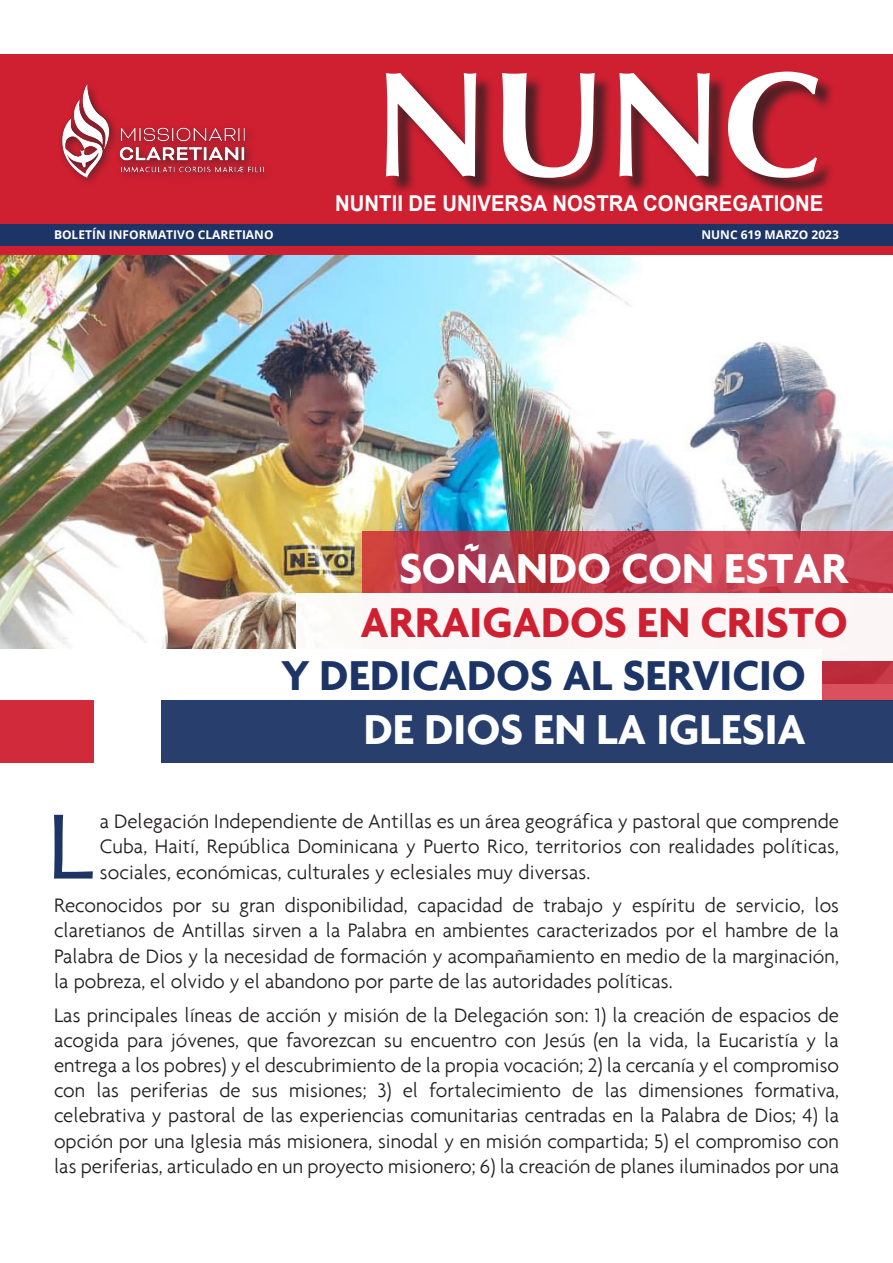
<style>
.page{position:relative;width:893px;height:1263px;background:#fff}
.page>*{position:absolute;margin:0;border:0;box-sizing:border-box;transform-origin:0 0}
.t1{font:700 150px "Optima";color:#fff}
.t2{font:100.35px "Candara";color:#1d3566}
.t3{font:700 45px/54px "Agenda";color:#1d3566;text-align:right}
.t4{font:700 45px/54px "Agenda";color:#cf2031;text-align:right}
.Address{font:700 21.9px "Arial";color:#fff;scale:.93 1}
.t5{font:300 21px/25.2px "Agenda";color:#231f20;text-align:justify}
.t6{font:700 12px "Open Sans";color:#fff}
.s1{color:#fff}
</style>
<div class="page">
<img style="left:0;top:255px;width:893px;height:394px">
<svg style="left:362px;top:530px;width:531px;height:170px;background:#c14150"></svg>
<div style="left:296px;top:593px;width:597px;height:68px;background:#fcf6f7"></div>
<div style="left:0;top:54px;width:893px;height:201px;background:#cf2031"></div>
<div style="left:0;top:225px;width:893px;height:21px;background:#1d3566"></div>
<div style="left:389px;top:74px;width:447px;height:123px;background:#231f20;opacity:.75"></div>
<img style="left:60px;top:84px;width:207px;height:99px">
<div style="left:0;top:649px;width:822px;height:63px;background:#fff"></div>
<div style="left:162px;top:700px;width:731px;height:63px;background:#283f6d"></div>
<div style="left:0;top:700px;width:94px;height:63px;background:#d12b3b"></div>
<p class="t1" style="left:373px;top:39px;width:452px">NUNC</p>
<p class="Address" style="left:335px;top:188px;width:527px">NUNTII DE UNIVERSA NOSTRA CONGREGATIONE</p>
<p class="t6" style="left:54px;top:226px;width:221px">BOLETÍN INFORMATIVO CLARETIANO</p>
<p class="t6" style="left:701px;top:226px;width:139px">NUNC 619 MARZO 2023</p>
<p class="t4" style="left:361px;top:540px;width:489px"><span class="s1">SOÑANDO CON ESTAR<br></span>ARRAIGADOS EN CRISTO</p>
<p class="t3" style="left:281px;top:648px;width:526px">Y DEDICADOS AL SERVICIO<br><span class="s1">DE DIOS EN LA IGLESIA</span></p>
<p class="t2" style="left:45px;top:783px;width:51px">L</p>
<p class="t5" style="left:100px;top:808px;width:741px">a Delegación Independiente de Antillas es un área geográfica y pastoral que comprende Cuba, Haití, República Dominicana y Puerto Rico, territorios con realidades políticas, sociales, económicas, culturales y eclesiales muy diversas.</p>
<p class="t5" style="left:54px;top:892px;width:786px">Reconocidos por su gran disponibilidad, capacidad de trabajo y espíritu de servicio, los claretianos de Antillas sirven a la Palabra en ambientes caracterizados por el hambre de la Palabra de Dios y la necesidad de formación y acompañamiento en medio de la marginación, la pobreza, el olvido y el abandono por parte de las autoridades políticas.</p>
<p class="t5" style="left:54px;top:1002px;width:786px">Las principales líneas de acción y misión de la Delegación son: 1) la creación de espacios de acogida para jóvenes, que favorezcan su encuentro con Jesús (en la vida, la Eucaristía y la entrega a los pobres) y el descubrimiento de la propia vocación; 2) la cercanía y el compromiso con las periferias de sus misiones; 3) el fortalecimiento de las dimensiones formativa, celebrativa y pastoral de las experiencias comunitarias centradas en la Palabra de Dios; 4) la opción por una Iglesia más misionera, sinodal y en misión compartida; 5) el compromiso con las periferias, articulado en un proyecto misionero; 6) la creación de planes iluminados por una</p>
</div>
